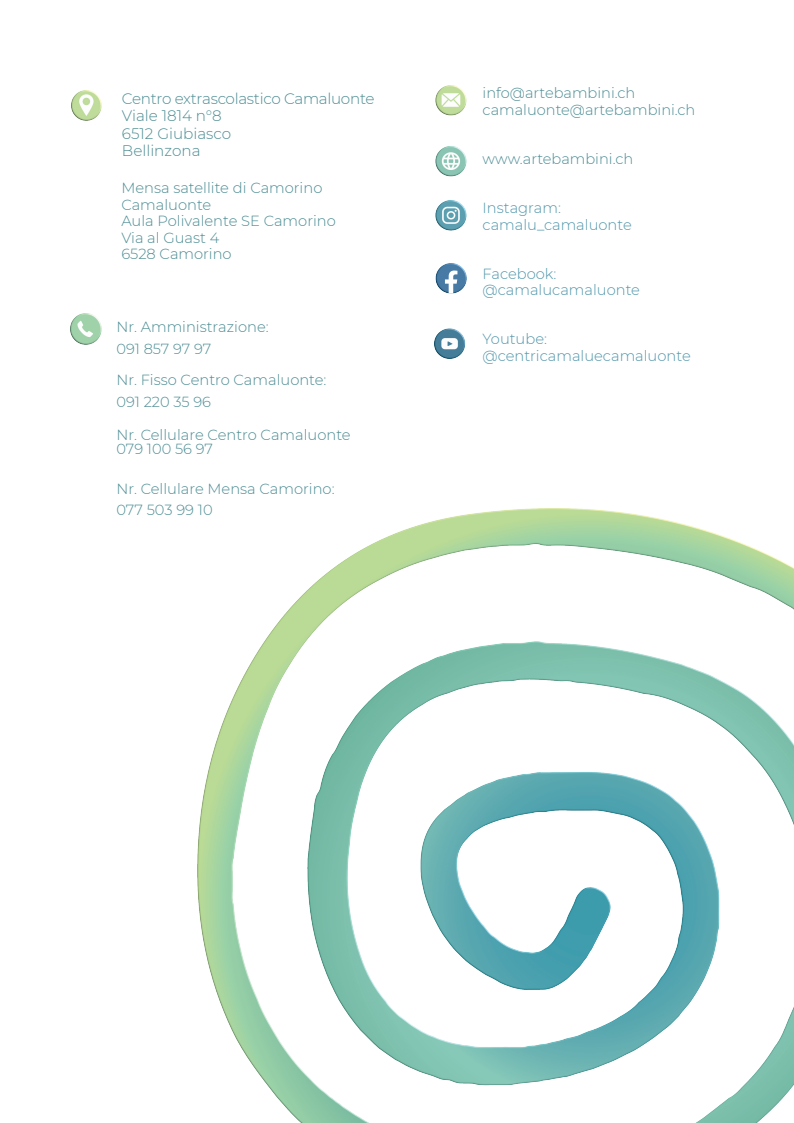
<style>
.page{position:relative;width:794px;height:1123px;background:#fff}
.page>*{position:absolute;margin:0;border:0;box-sizing:border-box;transform-origin:0 0}
.t1{font:300 15.2px/17.1px "Montserrat";letter-spacing:-.02em;color:#4b8c93}
.t2{font:300 14.7px/16.5px "Montserrat";color:#4b8c93}
.t3{font:300 14.7px/16.5px "Montserrat";color:#5096ac}
.t4{font:300 14.6px/16.4px "Montserrat";color:#4b8c93}
</style>
<div class="page">
<img style="left:197px;top:509px;width:597px;height:614px">
<img style="left:435px;top:85px;width:31px;height:274px">
<img style="left:71px;top:90px;width:31px;height:31px">
<img style="left:71px;top:314px;width:30px;height:30px">
<svg style="left:445px;top:270px;width:12px;height:24px"></svg>
<p class="t1" style="left:122px;top:90px;width:254px">Centro extrascolastico Camaluonte<br>Viale 1814 n°8<br>6512 Giubiasco<br>Bellinzona</p>
<p class="t4" style="left:483px;top:85px;width:214px">info@artebambini.ch camaluonte@artebambini.ch</p>
<p class="t4" style="left:483px;top:151px;width:152px">www.artebambini.ch</p>
<p class="t3" style="left:483px;top:199px;width:151px">Instagram: camalu_camaluonte</p>
<p class="t3" style="left:483px;top:265px;width:159px">Facebook: @camalucamaluonte</p>
<p class="t3" style="left:483px;top:330px;width:210px">Youtube: @centricamaluecamaluonte</p>
<p class="t2" style="left:121px;top:179px;width:216px">Mensa satellite di Camorino<br>Camaluonte<br>Aula Polivalente SE Camorino<br>Via al Guast 4<br>6528 Camorino</p>
<p class="t2" style="left:116px;top:319px;width:154px">Nr. Amministrazione:</p>
<p class="t4" style="left:116px;top:340px;width:96px">091 857 97 97</p>
<p class="t2" style="left:116px;top:371px;width:212px">Nr. Fisso Centro Camaluonte:</p>
<p class="t4" style="left:116px;top:393px;width:96px">091 220 35 96</p>
<p class="t2" style="left:116px;top:426px;width:236px">Nr. Cellulare Centro Camaluonte</p>
<p class="t4" style="left:116px;top:441px;width:98px">079 100 56 97</p>
<p class="t2" style="left:116px;top:479px;width:220px;line-height:20px">Nr. Cellulare Mensa Camorino:<br>077 503 99 10</p>
</div>
